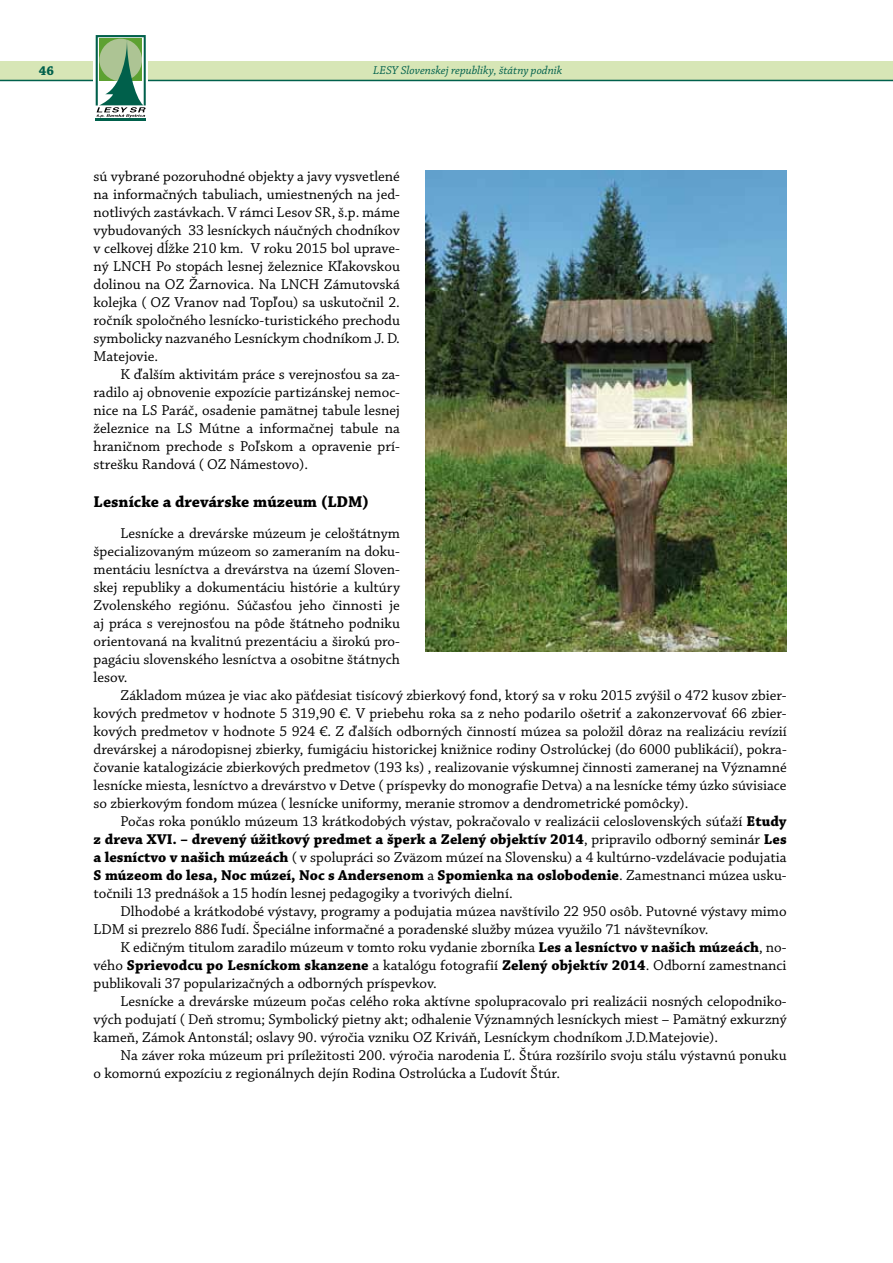
<style>
.page{position:relative;width:893px;height:1263px;background:#fff}
.page>*{position:absolute;margin:0;border:0;box-sizing:border-box;transform-origin:0 0}
.t1{font:700 16.5px "Chaparral Pro";color:#000}
.t2{font:15px/18px "Chaparral Pro";color:#000;text-align:justify}
.t3{font:700 13.5px "Chaparral Pro";color:#00604c}
.t4{font:italic 12px "Chaparral Pro";color:#00604c}
.s1{font-weight:700}
</style>
<div class="page">
<div style="left:0;top:61px;width:893px;height:20px;background:#d7e6b6"></div>
<hr style="left:0;top:80px;width:893px;height:1px;background:#00604c">
<div style="left:94px;top:33px;width:54px;height:89px;background:linear-gradient(to right,#f6f6f6,#fff)"></div>
<hr style="left:96px;top:118px;width:50px;height:2px;background:#00604b">
<svg style="left:96px;top:35px;width:50px;height:82px"></svg>
<img style="left:425px;top:170px;width:362px;height:482px">
<p class="t3" style="left:39px;top:63px;width:17px">46</p>
<p class="t4" style="left:373px;top:64px;width:190px">LESY Slovenskej republiky, štátny podnik</p>
<p class="t2" style="left:94px;top:168px;width:308px">sú vybrané pozoruhodné objekty a javy vysvetlené na informačných tabuliach, umiestnených na jed&shy;notlivých zastávkach. V rámci Lesov SR, š.p. máme vybudovaných 33 lesníckych náučných chodníkov v celkovej dĺžke 210 km. V roku 2015 bol uprave&shy;ný LNCH Po stopách lesnej železnice Kľakovskou dolinou na OZ Žarnovica. Na LNCH Zámutovská kolejka ( OZ Vranov nad Topľou) sa uskutočnil 2. ročník spoločného lesnícko-turistického prechodu symbolicky nazvaného Lesníckym chodníkom J. D.<br>Matejovie.</p>
<p class="t2" style="left:94px;top:366px;width:308px;text-indent:27px">K ďalším aktivitám práce s verejnosťou sa za&shy;radilo aj obnovenie expozície partizánskej nemoc&shy;nice na LS Paráč, osadenie pamätnej tabule lesnej železnice na LS Mútne a informačnej tabule na hraničnom prechode s Poľskom a opravenie prí&shy;strešku Randová ( OZ Námestovo).</p>
<p class="t1" style="left:94px;top:492px;width:277px">Lesnícke a drevárske múzeum (LDM)</p>
<p class="t2" style="left:94px;top:525px;width:308px;text-indent:27px">Lesnícke a drevárske múzeum je celoštátnym špecializovaným múzeom so zameraním na doku&shy;mentáciu lesníctva a drevárstva na území Sloven&shy;skej republiky a dokumentáciu histórie a kultúry Zvolenského regiónu. Súčasťou jeho činnosti je aj práca s verejnosťou na pôde štátneho podniku orientovaná na kvalitnú prezentáciu a širokú pro&shy;pagáciu slovenského lesníctva a osobitne štátnych lesov.</p>
<p class="t2" style="left:94px;top:687px;width:695px;text-indent:27px">Základom múzea je viac ako päťdesiat tisícový zbierkový fond, ktorý sa v roku 2015 zvýšil o 472 kusov zbier&shy;kových predmetov v hodnote 5 319,90 €. V priebehu roka sa z neho podarilo ošetriť a zakonzervovať 66 zbier&shy;kových predmetov v hodnote 5 924 €. Z ďalších odborných činností múzea sa položil dôraz na realizáciu revízií drevárskej a národopisnej zbierky, fumigáciu historickej knižnice rodiny Ostrolúckej (do 6000 publikácií), pokra&shy;čovanie katalogizácie zbierkových predmetov (193 ks) , realizovanie výskumnej činnosti zameranej na Významné lesnícke miesta, lesníctvo a drevárstvo v Detve ( príspevky do monografie Detva) a na lesnícke témy úzko súvisiace so zbierkovým fondom múzea ( lesnícke uniformy, meranie stromov a dendrometrické pomôcky).</p>
<p class="t2" style="left:94px;top:813px;width:695px;text-indent:27px">Počas roka ponúklo múzeum 13 krátkodobých výstav, pokračovalo v realizácii celoslovenských súťaží <span class="s1">Etudy z dreva XVI. – drevený úžitkový predmet a šperk a Zelený objektív 2014</span>, pripravilo odborný seminár <span class="s1">Les a lesníctvo v našich múzeách</span> ( v spolupráci so Zväzom múzeí na Slovensku) a 4 kultúrno-vzdelávacie podujatia <span class="s1">S múzeom do lesa, Noc múzeí, Noc s Andersenom</span> a <span class="s1">Spomienka na oslobodenie</span>. Zamestnanci múzea usku&shy;točnili 13 prednášok a 15 hodín lesnej pedagogiky a tvorivých dielní.</p>
<p class="t2" style="left:94px;top:903px;width:695px;text-indent:27px">Dlhodobé a krátkodobé výstavy, programy a podujatia múzea navštívilo 22 950 osôb. Putovné výstavy mimo<br>LDM si prezrelo 886 ľudí. Špeciálne informačné a poradenské služby múzea využilo 71 návštevníkov.</p>
<p class="t2" style="left:94px;top:939px;width:695px;text-indent:27px">K edičným titulom zaradilo múzeum v tomto roku vydanie zborníka <span class="s1">Les a lesníctvo v našich múzeách</span>, no&shy;vého <span class="s1">Sprievodcu po Lesníckom skanzene</span> a katalógu fotografií <span class="s1">Zelený objektív 2014</span>. Odborní zamestnanci publikovali 37 popularizačných a odborných príspevkov.</p>
<p class="t2" style="left:94px;top:993px;width:695px;text-indent:27px">Lesnícke a drevárske múzeum počas celého roka aktívne spolupracovalo pri realizácii nosných celopodniko&shy;vých podujatí ( Deň stromu; Symbolický pietny akt; odhalenie Významných lesníckych miest – Pamätný exkurzný kameň, Zámok Antonstál; oslavy 90. výročia vzniku OZ Kriváň, Lesníckym chodníkom J.D.Matejovie).</p>
<p class="t2" style="left:94px;top:1047px;width:695px;text-indent:27px">Na záver roka múzeum pri príležitosti 200. výročia narodenia Ľ. Štúra rozšírilo svoju stálu výstavnú ponuku o komornú expozíciu z regionálnych dejín Rodina Ostrolúcka a Ľudovít Štúr.</p>
</div>
